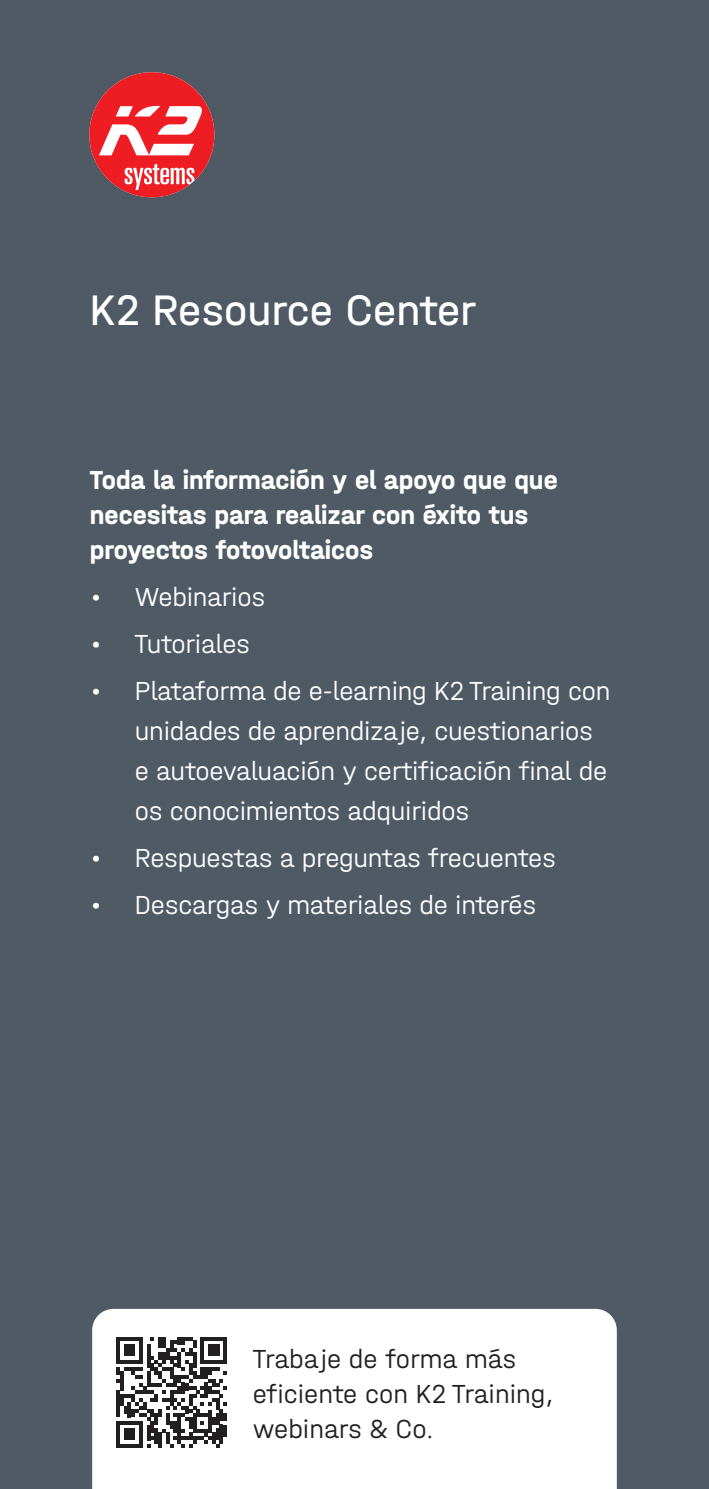
<style>
.page{position:relative;width:709px;height:1489px;background:#fff}
.page>*{position:absolute;margin:0;border:0;box-sizing:border-box;transform-origin:0 0}
.t1{font:45px "K2 Halvar Mittelschrift Regular";color:#fff}
.t2{font:27.5px/40px "K2 Halvar Mittelschrift Light";letter-spacing:-.01em;color:#fff}
.t3{font:27.5px/35px "K2 Halvar Mittelschrift Bold";color:#fff}
.t4{font:27.5px/35px "K2 Halvar Mittelschrift Light";color:#231f20}
</style>
<div class="page">
<div style="left:0;top:0;width:709px;height:1488px;background:#505a64"></div>
<div style="left:92px;top:1308px;width:525px;height:180px;background:#fff"></div>
<svg style="left:116px;top:1336px;width:111px;height:111px;background:#8a8889"></svg>
<hr style="left:223px;top:1424px;width:4px;height:12px;background:#231f20">
<svg style="left:89px;top:72px;width:125px;height:125px"></svg>
<h1 class="t1" style="left:90px;top:283px;width:388px">K2 Resource Center</h1>
<p class="t3" style="left:90px;top:461px;width:469px">Toda la información y el apoyo que que necesitas para realizar con éxito tus proyectos fotovoltaicos</p>
<p class="t2" style="left:90px;top:576px;width:177px">• Webinarios</p>
<p class="t2" style="left:90px;top:623px;width:162px">• Tutoriales</p>
<p class="t2" style="left:135px;top:670px;width:477px;text-indent:-45px">• Plataforma de e-learning K2 Training con unidades de aprendizaje, cuestionarios e autoevaluación y certificación final de os conocimientos adquiridos</p>
<p class="t2" style="left:90px;top:837px;width:467px">• Respuestas a preguntas frecuentes</p>
<p class="t2" style="left:90px;top:884px;width:448px">• Descargas y materiales de interés</p>
<p class="t4" style="left:253px;top:1340px;width:302px">Trabaje de forma más eficiente con K2 Training, webinars &amp; Co.</p>
</div>
